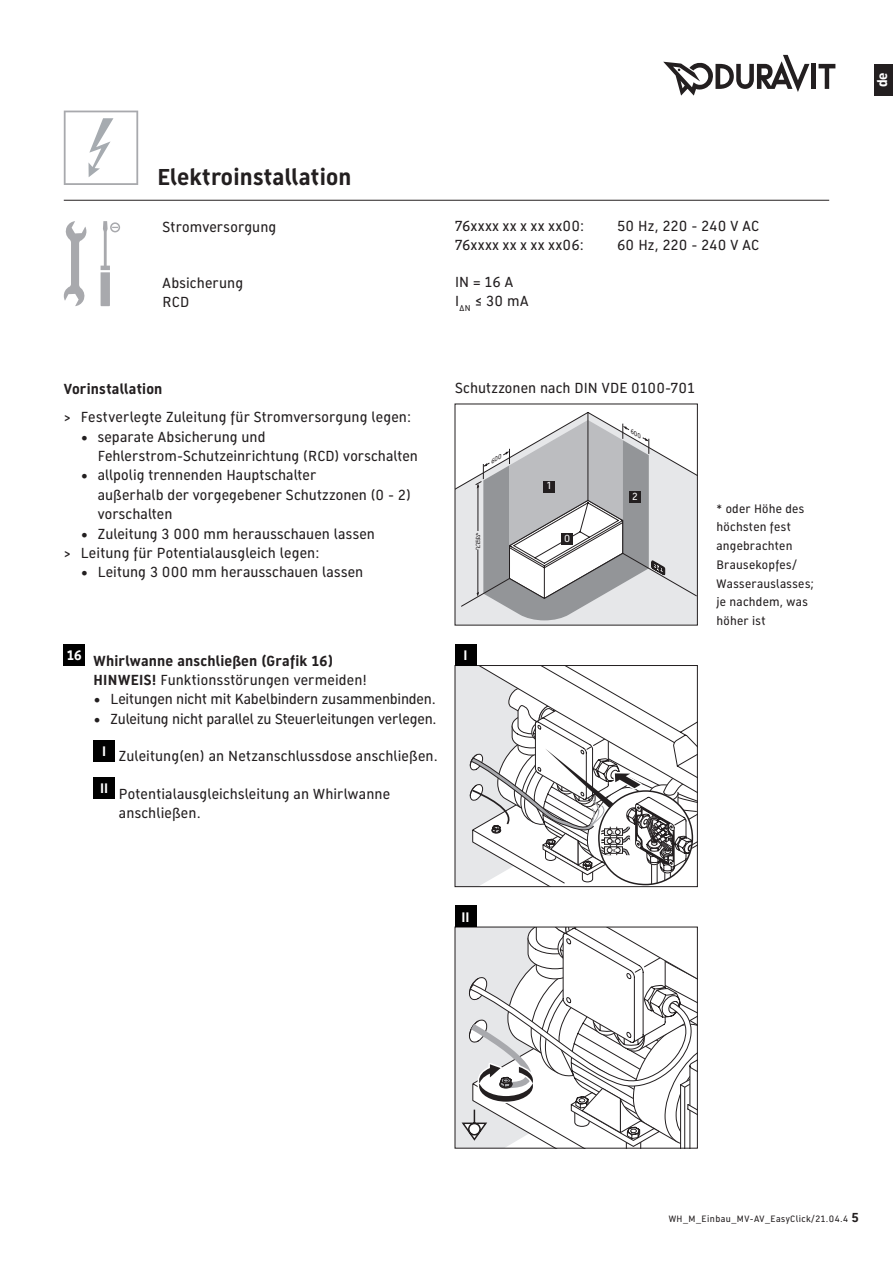
<style>
.page{position:relative;width:893px;height:1263px;background:#fff}
.page>*{position:absolute;margin:0;border:0;box-sizing:border-box;transform-origin:0 0}
.t1{font:700 22.5px "Dura Sans 2014 c";letter-spacing:.01em;color:#231f20}
.t2{font:14.25px/18.8px "Dura Sans 2014 c";letter-spacing:.005em;color:#231f20}
.t3{font:700 14.25px/19.4px "Dura Sans 2014 c";letter-spacing:.01em;color:#231f20}
.t4{font:14.25px "Dura Sans 2014 c";letter-spacing:.065em;color:#231f20}
.t5{font:700 13.5px "Dura Sans 2014 c";color:#fff}
.t6{font:12px/18.8px "Dura Sans 2014 c";letter-spacing:.02em;color:#231f20}
.t7{font:10.05px "Dura Sans 110211";color:#fff}
.t8{font:9px "Dura Sans 2014 c";letter-spacing:.05em;color:#231f20}
.t9{font:italic 5.7px "Dura Sans 110211";color:#231f20;scale:1.15 1}
.t10{font:3.9px "Dura Bold Tab";color:#231f20}
.s1{font-weight:400}
.s2{font-weight:700;font-size:12.75px}
</style>
<div class="page">
<svg style="left:457px;top:599px;width:239px;height:24px"></svg>
<svg style="left:461px;top:412px;width:235px;height:195px"></svg>
<svg style="left:460px;top:929px;width:236px;height:217px"></svg>
<svg style="left:457px;top:667px;width:239px;height:218px"></svg>
<div style="left:455px;top:665px;width:243px;height:222px;border:1px solid #231f20"></div>
<div style="left:455px;top:906px;width:21px;height:21px;background:#000"></div>
<div style="left:455px;top:644px;width:21px;height:21px;background:#000"></div>
<div style="left:110px;top:222px;width:10px;height:10px;border:2px solid #a8a9ad;border-radius:50%"></div>
<svg style="left:101px;top:221px;width:17px;height:85px"></svg>
<svg style="left:64px;top:221px;width:22px;height:85px"></svg>
<div style="left:64px;top:644px;width:21px;height:21px;background:#000"></div>
<div style="left:94px;top:740px;width:21px;height:21px;background:#000"></div>
<div style="left:94px;top:777px;width:21px;height:22px;background:#000"></div>
<hr style="left:64px;top:200px;width:765px;height:1px;background:#231f20">
<hr style="left:812px;top:64px;width:4px;height:25px;background:#231f20">
<svg style="left:818px;top:64px;width:17px;height:25px"></svg>
<svg style="left:663px;top:55px;width:146px;height:41px"></svg>
<div style="left:874px;top:64px;width:19px;height:32px;background:#231f20"></div>
<svg style="left:64px;top:111px;width:74px;height:74px"></svg>
<svg style="left:475px;top:420px;width:190px;height:200px"></svg>
<h1 class="t1" style="left:157px;top:161px;width:196px">Elektroinstallation</h1>
<p class="t2" style="left:163px;top:217px;width:115px">Stromversorgung</p>
<p class="t2" style="left:163px;top:274px;width:82px">Absicherung<br>RCD</p>
<p class="t4" style="left:455px;top:216px;width:131px">76xxxx xx x xx xx00:</p>
<p class="t2" style="left:617px;top:216px;width:143px">50 Hz, 220 - 240 V AC</p>
<p class="t4" style="left:455px;top:235px;width:130px">76xxxx xx x xx xx06:</p>
<p class="t2" style="left:617px;top:235px;width:144px">60 Hz, 220 - 240 V AC</p>
<p class="t2" style="left:455px;top:273px;width:75px">IN = 16 A<br>I<sub>ΔN</sub> ≤ 30 mA</p>
<p class="t3" style="left:64px;top:379px;width:100px">Vorinstallation</p>
<p class="t2" style="left:455px;top:379px;width:241px">Schutzzonen nach DIN VDE 0100-701</p>
<p class="t2" style="left:64px;top:408px;width:349px">&gt; Festverlegte Zuleitung für Stromversorgung legen:</p>
<p class="t2" style="left:98px;top:427px;width:322px;line-height:19.5px;text-indent:-17px">• separate Absicherung und<br>Fehlerstrom-Schutzeinrichtung (RCD) vorschalten</p>
<p class="t2" style="left:98px;top:466px;width:314px;line-height:19.5px;text-indent:-17px">• allpolig trennenden Hauptschalter<br>außerhalb der vorgegebener Schutzzonen (0 - 2) vorschalten</p>
<p class="t2" style="left:64px;top:525px;width:313px;text-indent:17px">• Zuleitung 3 000 mm herausschauen lassen &gt; Leitung für Potentialausgleich legen:</p>
<p class="t2" style="left:81px;top:563px;width:284px">• Leitung 3 000 mm herausschauen lassen</p>
<p class="t7" style="left:547px;top:479px;width:5px">1</p>
<p class="t7" style="left:632px;top:489px;width:6px">2</p>
<p class="t9" style="left:474px;top:548px;width:21px;rotate:-90deg">2250*</p>
<p class="t7" style="left:564px;top:532px;width:8px">0</p>
<p class="t3" style="left:94px;top:651px;width:275px;text-indent:-27px"><sup>16</sup> Whirlwanne anschließen (Grafik 16)<br>HINWEIS! <span class="s1">Funktionsstörungen vermeiden!</span></p>
<p class="t2" style="left:94px;top:690px;width:344px">• Leitungen nicht mit Kabelbindern zusammenbinden.</p>
<p class="t2" style="left:94px;top:709px;width:345px">• Zuleitung nicht parallel zu Steuerleitungen verlegen.</p>
<p class="t2" style="left:102px;top:747px;width:337px"><sup>I</sup> Zuleitung(en) an Netzanschlussdose anschließen.</p>
<p class="t2" style="left:119px;top:784px;width:273px;text-indent:-19px"><sup>II</sup> Potentialausgleichsleitung an Whirlwanne anschließen.</p>
<p class="t5" style="left:464px;top:646px;width:6px">I</p>
<p class="t10" style="left:612px;top:830px;width:4px">L</p>
<p class="t10" style="left:612px;top:839px;width:4px">N</p>
<p class="t10" style="left:611px;top:847px;width:6px">PE</p>
<p class="t6" style="left:716px;top:499px;width:99px">* oder Höhe des höchsten fest angebrachten<br>Brausekopfes/<br>Wasserauslasses; je nachdem, was höher ist</p>
<p class="t5" style="left:462px;top:907px;width:10px">II</p>
<p class="t5" style="left:873px;top:87px;width:16px;rotate:-90deg">de</p>
<p class="t8" style="left:669px;top:1212px;width:192px">WH_M_Einbau_MV-AV_EasyClick/21.04.4 <span class="s2">5</span></p>
</div>
